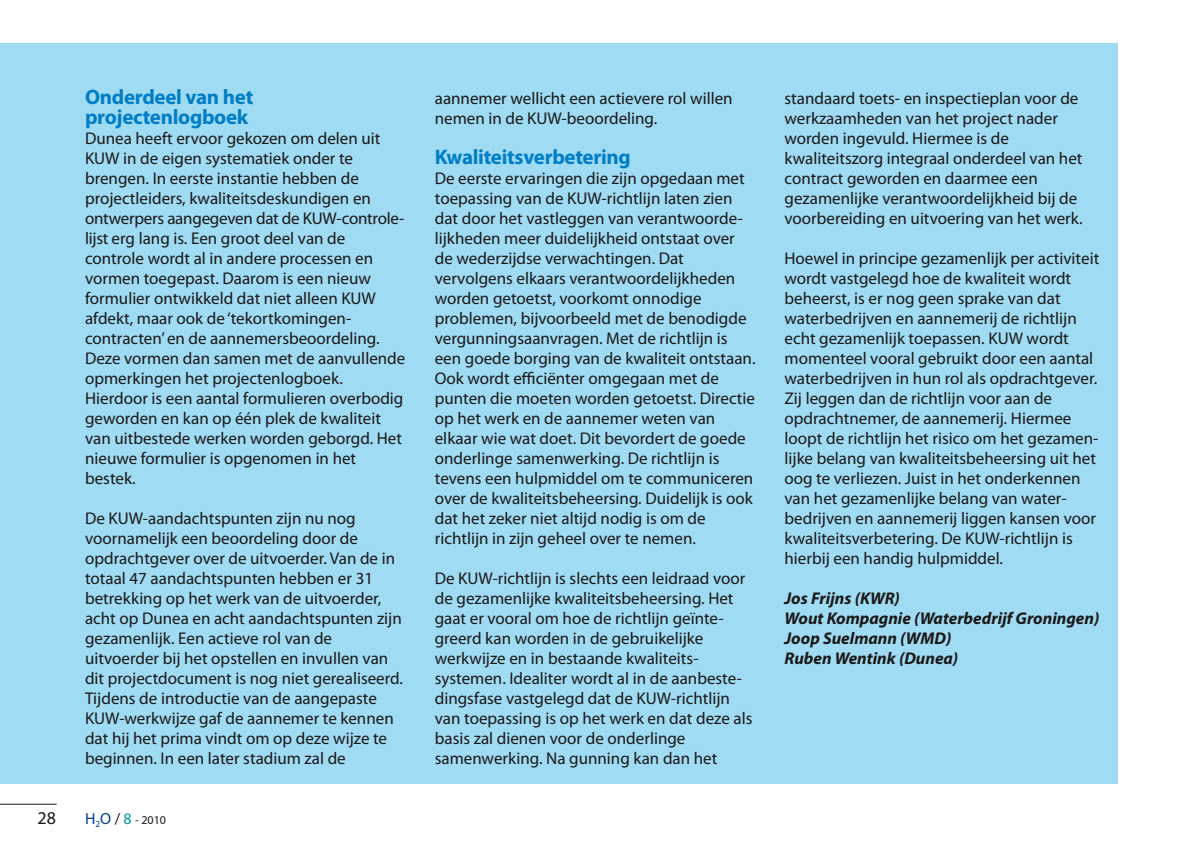
<style>
.page{position:relative;width:1191px;height:863px;background:#fff}
.page>*{position:absolute;margin:0;border:0;box-sizing:border-box;transform-origin:0 0}
.t1{font:700 21px/20px "Myriad Pro";letter-spacing:-.015em;color:#007ec5}
.t2{font:18px "Myriad Pro";color:#1a1817}
.t3{font:17px/20px "Myriad Pro";color:#1a1817}
.t4{font:italic 700 17px/20px "Myriad Pro";color:#1a1817}
.t5{font:12px "Myriad Pro";color:#1a1817}
.s1{font-size:16px;color:#003f8a}
.s2{font-size:16px}
.s3{font-size:16px;color:#0094a8}
</style>
<div class="page">
<hr style="left:0;top:803px;width:57px;height:1px;background:#1a1817">
<div style="left:0;top:44px;width:1117px;height:740px;background:#a0dbf4"></div>
<p class="t1" style="left:85px;top:87px;width:170px">Onderdeel van het projectenlogboek</p>
<p class="t3" style="left:85px;top:128px;width:322px">Dunea heeft ervoor gekozen om delen uit KUW in de eigen systematiek onder te brengen. I n eerste instantie hebben de projectleiders, kwaliteitsdeskundigen en ontwerpers aangegeven dat de KUW-controle&shy;lijst erg lang is. Een groot deel van de controle wordt al in andere processen en vormen toegepast. Daarom is een nieuw formulier ontwikkeld dat niet alleen KUW afdekt, maar ook de ‘tekortkomingen&shy;contracten’ en de aannemersbeoordeling.<br>Deze vormen dan samen met de aanvullende opmerkingen het projectenlogboek.<br>H ierdoor is een aantal formulieren overbodig geworden en kan op één plek de kwaliteit van uitbestede werken worden geborgd. Het nieuwe formulier is opgenomen in het bestek.</p>
<p class="t3" style="left:85px;top:508px;width:319px">De KUW-aandachtspunten zijn nu nog voornamelijk een beoordeling door de opdrachtgever over de uitvoerder. Van de in totaal 47 aandachtspunten hebben er 31 betrekking op het werk van de uitvoerder, acht op Dunea en acht aandachtspunten zijn gezamenlijk. Een actieve rol van de uitvoerder bij het opstellen en invullen van dit projectdocument is nog niet gerealiseerd.<br>Tijdens de introductie van de aangepaste KUW-werkwijze gaf de aannemer te kennen dat hij het prima vindt om op deze wijze te beginnen. I n een later stadium zal de</p>
<p class="t2" style="left:38px;top:808px;width:20px">28</p>
<p class="t5" style="left:85px;top:813px;width:82px"><span class="s1">H</span><sub>2</sub><span class="s1">O</span> <span class="s2">/</span> <span class="s3">8</span> - 2010</p>
<p class="t3" style="left:435px;top:88px;width:299px">aannemer wellicht een actievere rol willen nemen in de KUW-beoordeling.</p>
<p class="t1" style="left:435px;top:147px;width:197px">Kwaliteitsverbetering</p>
<p class="t3" style="left:435px;top:168px;width:322px">De eerste ervaringen die zijn opgedaan met toepassing van de KUW-richtlijn laten zien dat door het vastleggen van verantwoorde&shy;lijkheden meer duidelijkheid ontstaat over de wederzijdse verwachtingen. Dat vervolgens elkaars verantwoordelijkheden worden getoetst, voorkomt onnodige problemen, bijvoorbeeld met de benodigde vergunningsaanvragen. Met de richtlijn is een goede borging van de kwaliteit ontstaan.<br>Ook wordt efficiënter omgegaan met de punten die moeten worden getoetst. Directie op het werk en de aannemer weten van elkaar wie wat doet. Dit bevordert de goede onderlinge samenwerking. De richtlijn is tevens een hulpmiddel om te communiceren over de kwaliteitsbeheersing. Duidelijk is ook dat het zeker niet altijd nodig is om de richtlijn in zijn geheel over te nemen.</p>
<p class="t3" style="left:435px;top:568px;width:319px">De KUW-richtlijn is slechts een leidraad voor de gezamenlijke kwaliteitsbeheersing. Het gaat er vooral om hoe de richtlijn geïnte&shy;greerd kan worden in de gebruikelijke werkwijze en in bestaande kwaliteits&shy;systemen. Idealiter wordt al in de aanbeste&shy;dingsfase vastgelegd dat de KUW-richtlijn van toepassing is op het werk en dat deze als basis zal dienen voor de onderlinge samenwerking. Na gunning kan dan het</p>
<p class="t3" style="left:784px;top:88px;width:299px">standaard toets- en inspectieplan voor de werkzaamheden van het project nader worden ingevuld. H iermee is de kwaliteitszorg integraal onderdeel van het contract geworden en daarmee een gezamenlijke verantwoordelijkheid bij de voorbereiding en uitvoering van het werk.</p>
<p class="t3" style="left:784px;top:248px;width:316px">Hoewel in principe gezamenlijk per activiteit wordt vastgelegd hoe de kwaliteit wordt beheerst, is er nog geen sprake van dat waterbedrijven en aannemerij de richtlijn echt gezamenlijk toepassen. KUW wordt momenteel vooral gebruikt door een aantal waterbedrijven in hun rol als opdrachtgever.<br>Zij leggen dan de richtlijn voor aan de opdrachtnemer, de aannemerij. H iermee loopt de richtlijn het risico om het gezamen&shy;lijke belang van kwaliteitsbeheersing uit het oog te verliezen. Juist in het onderkennen van het gezamenlijke belang van water&shy;bedrijven en aannemerij liggen kansen voor kwaliteitsverbetering. De KUW-richtlijn is hierbij een handig hulpmiddel.</p>
<p class="t4" style="left:784px;top:588px;width:316px">Jos Frijns (KWR)<br>Wout Kompagnie (Waterbedrijf Groningen)<br>Joop Suelmann (WMD)<br>Ruben Wentink (Dunea)</p>
</div>
